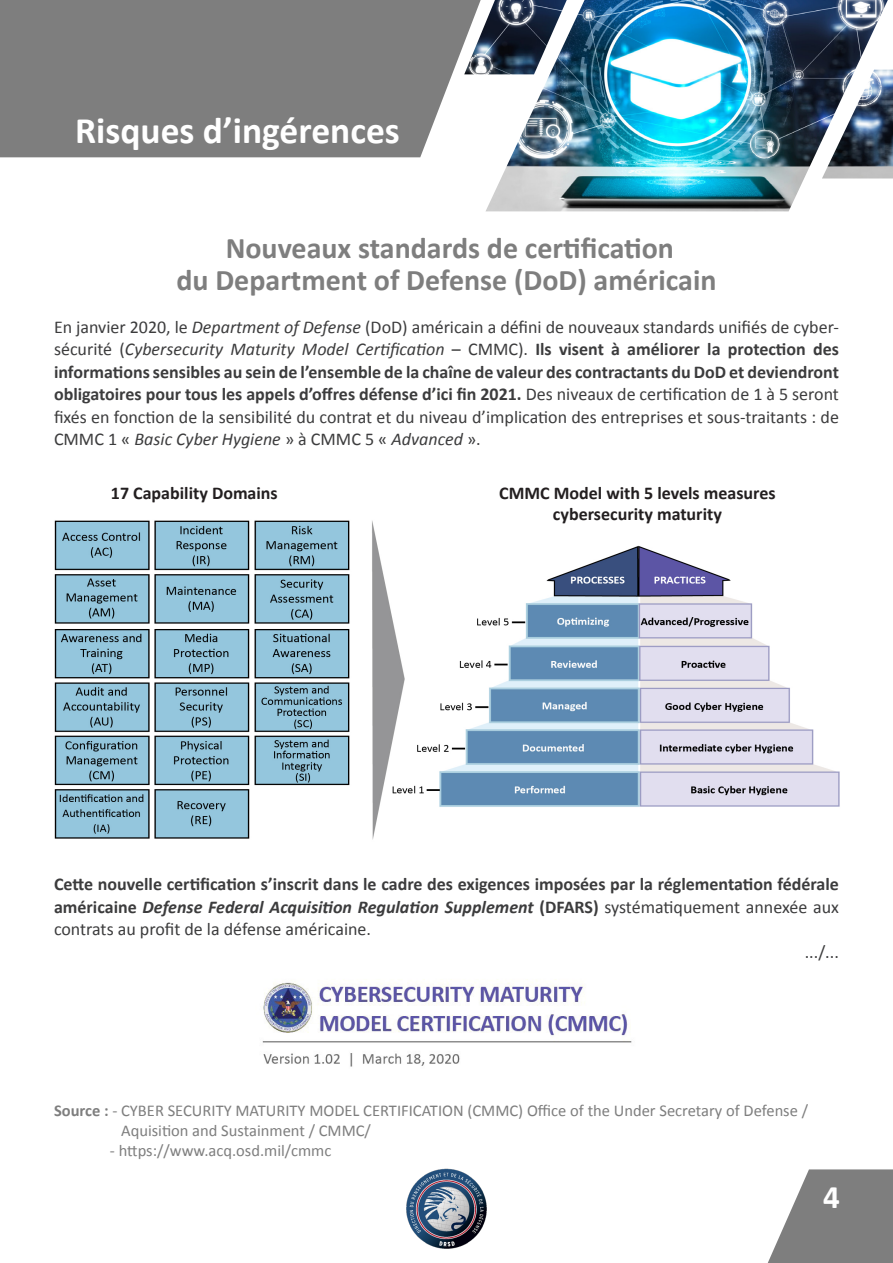
<style>
.page{position:relative;width:893px;height:1263px;background:#fff}
.page>*{position:absolute;margin:0;border:0;box-sizing:border-box;transform-origin:0 0}
.t1{font:700 37.5px "Calibri";color:#fff}
.t2{font:700 33px "Calibri";color:#fff}
.t3{font:700 30px "Calibri";color:#7e7e7e}
.t4{font:18px/22.5px "Calibri";color:#3c3c3d;text-align:justify}
.t5{font:700 18px/22.5px "Calibri";color:#3c3c3d;text-align:justify}
.t6{font:700 18px "Calibri";color:#231f20}
.t7{font:16.5px "Calibri";color:#7e7e7e}
.s1{font-style:italic}
.s2{font-weight:700}
.s3{font-weight:400}
</style>
<div class="page">
<img style="left:406px;top:1168px;width:81px;height:81px">
<div style="left:0;top:0;width:464px;height:157px;background:#7e7e7e"></div>
<img style="left:464px;top:0;width:429px;height:211px">
<img style="left:262px;top:979px;width:370px;height:88px">
<img style="left:54px;top:520px;width:786px;height:320px">
<svg style="left:768px;top:1169px;width:125px;height:94px"></svg>
<p class="t1" style="left:75px;top:106px;width:326px">Risques d’ingérences</p>
<p class="t3" style="left:226px;top:229px;width:450px">Nouveaux standards de certification</p>
<p class="t3" style="left:176px;top:260px;width:542px">du Department of Defense (DoD) américain</p>
<p class="t4" style="left:54px;top:315px;width:786px">En janvier 2020, le <span class="s1">Department of Defense</span> (DoD) américain a défini de nouveaux standards unifiés de cyber&shy;sécurité (<span class="s1">Cybersecurity Maturity Model Certification</span> – CMMC). <span class="s2">Ils visent à améliorer la protection des informations sensibles au sein de l’ensemble de la chaîne de valeur des contractants du DoD et deviendront obligatoires pour tous les appels d’offres défense d’ici fin 2021.</span> Des niveaux de certification de 1 à 5 seront fixés en fonction de la sensibilité du contrat et du niveau d’implication des entreprises et sous-traitants : de CMMC 1 « <span class="s1">Basic Cyber Hygiene</span> » à CMMC 5 « <span class="s1">Advanced</span> ».</p>
<p class="t6" style="left:111px;top:481px;width:168px">17 Capability Domains</p>
<p class="t6" style="left:499px;top:481px;width:278px">CMMC Model with 5 levels measures</p>
<p class="t6" style="left:553px;top:503px;width:170px">cybersecurity maturity</p>
<p class="t5" style="left:54px;top:873px;width:786px">Cette nouvelle certification s’inscrit dans le cadre des exigences imposées par la réglementation fédérale américaine <span class="s1">Defense Federal Acquisition Regulation Supplement</span> (DFARS) <span class="s3">systématiquement annexée aux contrats au profit de la défense américaine.</span></p>
<p class="t4" style="left:805px;top:941px;width:36px">.../...</p>
<p class="t7" style="left:54px;top:1100px;width:756px"><span class="s2">Source :</span> - CYBER SECURITY MATURITY MODEL CERTIFICATION (CMMC) Office of the Under Secretary of Defense /</p>
<p class="t7" style="left:121px;top:1120px;width:251px">Aquisition and Sustainment / CMMC/</p>
<p class="t7" style="left:110px;top:1139px;width:223px">- https://www.acq.osd.mil/cmmc</p>
<p class="t2" style="left:823px;top:1176px;width:18px">4</p>
</div>
